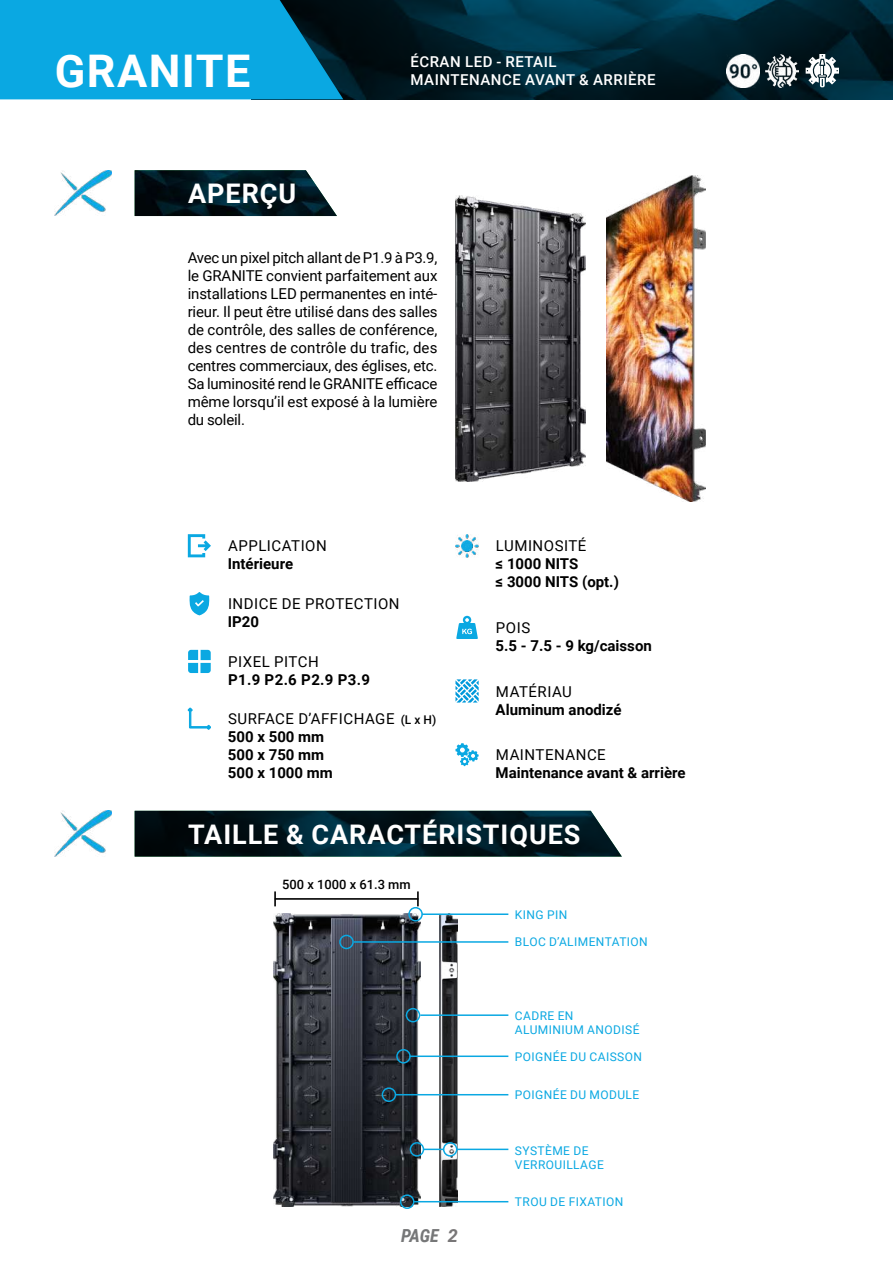
<style>
.page{position:relative;width:893px;height:1263px;background:#fff}
.page>*{position:absolute;margin:0;border:0;box-sizing:border-box;transform-origin:0 0}
.t1{font:700 45px "Roboto";letter-spacing:.03em;color:#fff}
.t2{font:700 27px "Roboto";letter-spacing:.035em;color:#fff}
.t3{font:italic 700 18px "Roboto Condensed";color:#767778}
.t4{font:15px/18px "Roboto";letter-spacing:.035em;color:#000;text-align:justify}
.t5{font:700 15px/18px "Roboto";color:#000}
.t6{font:500 15px/18px "Roboto";letter-spacing:.035em;color:#fff}
.t7{font:500 12.9px "Roboto";color:#000}
.t8{font:12px/14.4px "Roboto";letter-spacing:.035em;color:#0aa8e2}
.t9{font:500 12px "Roboto";color:#000}
.s1{font-family:"Roboto";color:#787677}
</style>
<div class="page">
<img style="left:343px;top:0;width:550px;height:99px">
<svg style="left:0;top:0;width:343px;height:99px;background:#099acf"></svg>
<svg style="left:806px;top:54px;width:33px;height:33px"></svg>
<img style="left:727px;top:54px;width:33px;height:33px">
<img style="left:765px;top:54px;width:33px;height:33px">
<img style="left:135px;top:811px;width:487px;height:45px">
<img style="left:135px;top:170px;width:202px;height:46px">
<img style="left:54px;top:811px;width:58px;height:45px">
<img style="left:54px;top:170px;width:58px;height:46px">
<svg style="left:455px;top:743px;width:24px;height:23px"></svg>
<svg style="left:189px;top:592px;width:20px;height:23px"></svg>
<svg style="left:188px;top:650px;width:23px;height:23px"></svg>
<svg style="left:188px;top:534px;width:23px;height:23px"></svg>
<svg style="left:455px;top:679px;width:24px;height:23px"></svg>
<svg style="left:456px;top:616px;width:22px;height:23px"></svg>
<svg style="left:188px;top:708px;width:23px;height:22px"></svg>
<img style="left:455px;top:534px;width:24px;height:23px">
<img style="left:606px;top:176px;width:99px;height:326px">
<img style="left:455px;top:196px;width:131px;height:286px">
<hr style="left:275px;top:898px;width:143px;height:2px;background:#000">
<svg style="left:417px;top:891px;width:2px;height:15px"></svg>
<svg style="left:274px;top:891px;width:2px;height:15px"></svg>
<img style="left:274px;top:913px;width:146px;height:293px">
<img style="left:440px;top:915px;width:17px;height:291px">
<div style="left:339px;top:935px;width:15px;height:14px;border:2px solid #0aa8e2;border-radius:50%"></div>
<div style="left:406px;top:1008px;width:14px;height:14px;border:2px solid #0aa8e2;border-radius:50%"></div>
<div style="left:396px;top:1049px;width:15px;height:14px;border:2px solid #0aa8e2;border-radius:50%"></div>
<div style="left:382px;top:1087px;width:14px;height:15px;border:2px solid #0aa8e2;border-radius:50%"></div>
<div style="left:400px;top:1194px;width:14px;height:15px;border:2px solid #0aa8e2;border-radius:50%"></div>
<div style="left:443px;top:1142px;width:14px;height:15px;border:2px solid #0aa8e2;border-radius:50%"></div>
<div style="left:410px;top:1142px;width:14px;height:15px;border:2px solid #0aa8e2;border-radius:50%"></div>
<div style="left:408px;top:907px;width:15px;height:14px;border:2px solid #0aa8e2;border-radius:50%"></div>
<hr style="left:354px;top:941px;width:154px;height:2px;background:#0aa8e2">
<hr style="left:420px;top:1014px;width:88px;height:2px;background:#0aa8e2">
<hr style="left:410px;top:1055px;width:98px;height:2px;background:#0aa8e2">
<hr style="left:395px;top:1094px;width:113px;height:1px;background:#0aa8e2">
<hr style="left:414px;top:1201px;width:94px;height:1px;background:#0aa8e2">
<hr style="left:457px;top:1148px;width:51px;height:2px;background:#0aa8e2">
<hr style="left:423px;top:1148px;width:21px;height:2px;background:#0aa8e2">
<hr style="left:422px;top:913px;width:86px;height:2px;background:#0aa8e2">
<h1 class="t1" style="left:55px;top:40px;width:197px">GRANITE</h1>
<h2 class="t2" style="left:188px;top:175px;width:110px">APERÇU</h2>
<p class="t6" style="left:410px;top:52px;width:247px">ÉCRAN LED - RETAIL<br>MAINTENANCE AVANT &amp; ARRIÈRE</p>
<p class="t4" style="left:188px;top:248px;width:251px">Avec un pixel pitch allant de P1.9 à P3.9, le GRANITE convient parfaitement aux installations LED permanentes en inté&shy;rieur. Il peut être utilisé dans des salles de contrôle, des salles de conférence, des centres de contrôle du trafic, des centres commerciaux, des églises, etc.<br>Sa luminosité rend le GRANITE efficace même lorsqu’il est exposé à la lumière du soleil.</p>
<p class="t4" style="left:228px;top:536px;width:100px">APPLICATION</p>
<p class="t5" style="left:228px;top:554px;width:67px">Intérieure</p>
<p class="t4" style="left:228px;top:594px;width:173px">INDICE DE PROTECTION</p>
<p class="t5" style="left:228px;top:612px;width:33px">IP20</p>
<p class="t4" style="left:228px;top:652px;width:92px">PIXEL PITCH</p>
<p class="t5" style="left:228px;top:670px;width:144px">P1.9 P2.6 P2.9 P3.9</p>
<p class="t4" style="left:228px;top:709px;width:168px">SURFACE D’AFFICHAGE</p>
<p class="t5" style="left:228px;top:727px;width:107px">500 x 500 mm<br>500 x 750 mm<br>500 x 1000 mm</p>
<p class="t9" style="left:401px;top:711px;width:37px">(L x H)</p>
<p class="t4" style="left:496px;top:536px;width:92px">LUMINOSITÉ</p>
<p class="t5" style="left:496px;top:554px;width:125px">≤ 1000 NITS<br>≤ 3000 NITS (opt.)</p>
<p class="t4" style="left:496px;top:618px;width:36px">POIS</p>
<p class="t5" style="left:496px;top:636px;width:158px">5.5 - 7.5 - 9 kg/caisson</p>
<p class="t4" style="left:496px;top:682px;width:78px">MATÉRIAU</p>
<p class="t5" style="left:496px;top:700px;width:127px">Aluminum anodizé</p>
<p class="t4" style="left:496px;top:745px;width:111px">MAINTENANCE</p>
<p class="t5" style="left:496px;top:763px;width:191px">Maintenance avant &amp; arrière</p>
<h2 class="t2" style="left:188px;top:815px;width:394px">TAILLE &amp; CARACTÉRISTIQUES</h2>
<p class="t7" style="left:282px;top:875px;width:130px">500 x 1000 x 61.3 mm</p>
<p class="t3" style="left:401px;top:1223px;width:58px">PAGE <span class="s1">2</span></p>
<p class="t8" style="left:515px;top:907px;width:54px">KING PIN</p>
<p class="t8" style="left:515px;top:934px;width:134px">BLOC D’ALIMENTATION</p>
<p class="t8" style="left:515px;top:1008px;width:126px">CADRE EN<br>ALUMINIUM ANODISÉ</p>
<p class="t8" style="left:515px;top:1049px;width:129px">POIGNÉE DU CAISSON</p>
<p class="t8" style="left:515px;top:1087px;width:126px">POIGNÉE DU MODULE</p>
<p class="t8" style="left:515px;top:1143px;width:90px">SYSTÈME DE<br>VERROUILLAGE</p>
<p class="t8" style="left:515px;top:1194px;width:110px">TROU DE FIXATION</p>
</div>
